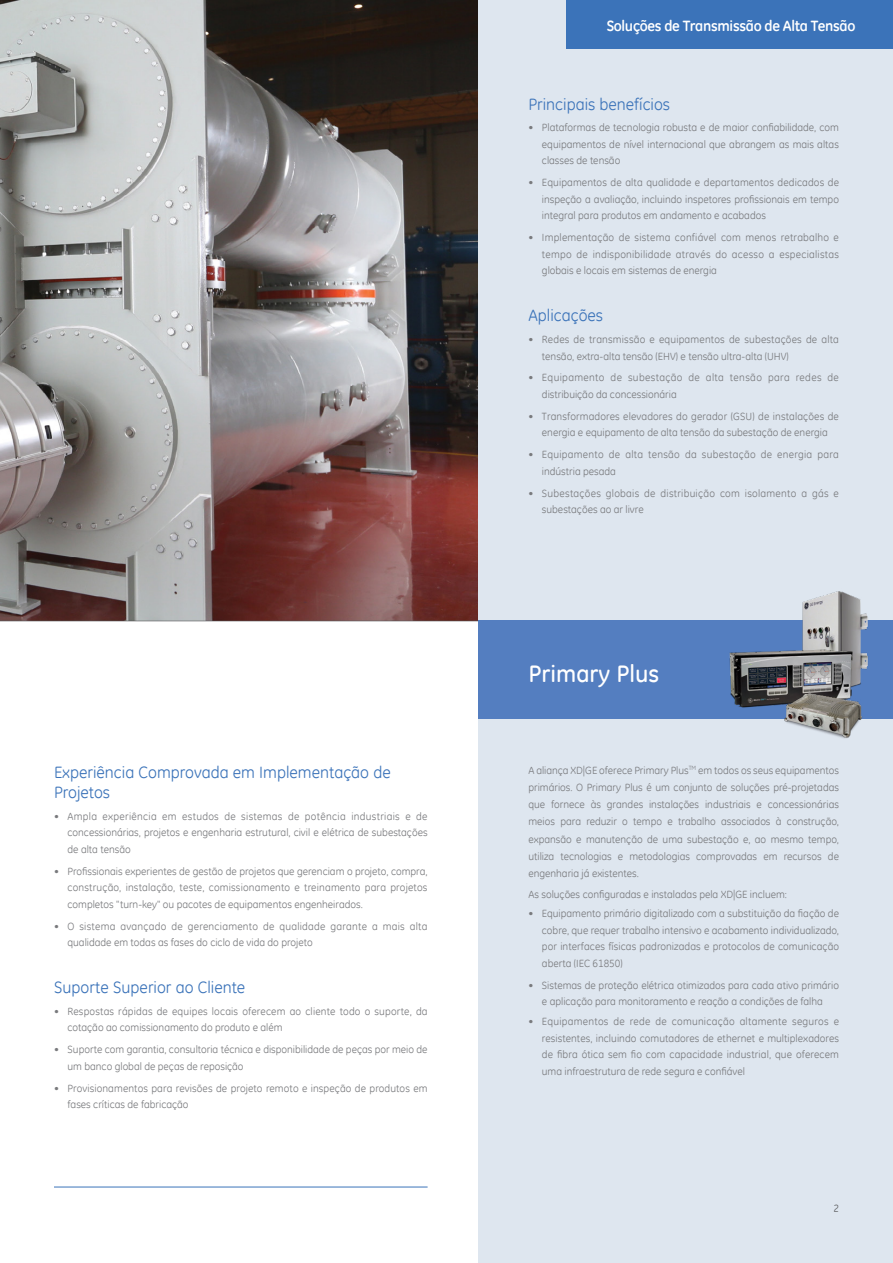
<style>
.page{position:relative;width:893px;height:1263px;background:#fff}
.page>*{position:absolute;margin:0;border:0;box-sizing:border-box;transform-origin:0 0}
.t1{font:500 24px "GE Inspira";color:#fff}
.t2{font:16.5px/19.8px "GE Inspira";color:#3b73b9}
.t3{font:700 15px "GE Inspira";letter-spacing:-.02em;color:#fff}
.t4{font:10.5px/16.5px "GE Inspira";color:#797a7d;text-align:justify}
.t5{font:10.5px/16.5px "GE Inspira";letter-spacing:.025em;color:#797a7d}
.t6{font:10.5px/16.5px "GE Inspira";letter-spacing:.035em;color:#797a7d}
.t7{font:10.5px "GE Inspira";color:#58595b}
</style>
<div class="page">
<svg style="left:0;top:0;width:478px;height:621px;background:#867c7a"></svg>
<div style="left:478px;top:0;width:415px;height:1263px;background:#dee6ef"></div>
<hr style="left:54px;top:1187px;width:374px;height:1px;background:#3b73b9">
<div style="left:478px;top:621px;width:415px;height:98px;background:#547ec0"></div>
<img style="left:788px;top:591px;width:90px;height:94px">
<img style="left:729px;top:649px;width:130px;height:59px">
<img style="left:780px;top:690px;width:82px;height:48px">
<div style="left:566px;top:0;width:327px;height:49px;background:#3b73b9"></div>
<h2 class="t2" style="left:54px;top:762px;width:338px">Experiência Comprovada em Implementação de<br>Projetos</h2>
<p class="t4" style="left:68px;top:808px;width:362px;text-indent:-14px">• Ampla experiência em estudos de sistemas de potência industriais e de concessionárias, projetos e engenharia estrutural, civil e elétrica de subestações de alta tensão</p>
<p class="t4" style="left:68px;top:863px;width:362px;text-indent:-14px">• Profissionais experientes de gestão de projetos que gerenciam o projeto, compra, construção, instalação, teste, comissionamento e treinamento para projetos completos "turn-key" ou pacotes de equipamentos engenheirados.</p>
<p class="t5" style="left:68px;top:918px;width:362px;text-indent:-13px">• O sistema avançado de gerenciamento de qualidade garante a mais alta qualidade em todas as fases do ciclo de vida do projeto</p>
<h2 class="t2" style="left:54px;top:977px;width:193px">Suporte Superior ao Cliente</h2>
<p class="t4" style="left:68px;top:1003px;width:362px;text-indent:-14px">• Respostas rápidas de equipes locais oferecem ao cliente todo o suporte, da cotação ao comissionamento do produto e além</p>
<p class="t4" style="left:68px;top:1041px;width:362px;text-indent:-14px">• Suporte com garantia, consultoria técnica e disponibilidade de peças por meio de um banco global de peças de reposição</p>
<p class="t4" style="left:68px;top:1080px;width:362px;text-indent:-14px">• Provisionamentos para revisões de projeto remoto e inspeção de produtos em fases críticas de fabricação</p>
<h3 class="t3" style="left:607px;top:17px;width:250px">Soluções de Transmissão de Alta Tensão</h3>
<h2 class="t2" style="left:528px;top:94px;width:143px">Principais benefícios</h2>
<p class="t4" style="left:542px;top:119px;width:299px;text-indent:-13px">• Plataformas de tecnologia robusta e de maior confiabilidade, com equipamentos de nível internacional que abrangem as mais altas classes de tensão</p>
<p class="t4" style="left:542px;top:174px;width:299px;text-indent:-14px">• Equipamentos de alta qualidade e departamentos dedicados de inspeção a avaliação, incluindo inspetores profissionais em tempo integral para produtos em andamento e acabados</p>
<p class="t4" style="left:542px;top:229px;width:299px;text-indent:-13px">• Implementação de sistema confiável com menos retrabalho e tempo de indisponibilidade através do acesso a especialistas globais e locais em sistemas de energia</p>
<h2 class="t2" style="left:528px;top:305px;width:76px">Aplicações</h2>
<p class="t4" style="left:542px;top:331px;width:299px;text-indent:-14px">• Redes de transmissão e equipamentos de subestações de alta tensão, extra-alta tensão (EHV) e tensão ultra-alta (UHV)</p>
<p class="t6" style="left:542px;top:369px;width:299px;text-indent:-14px">• Equipamento de subestação de alta tensão para redes de distribuição da concessionária</p>
<p class="t4" style="left:528px;top:408px;width:312px;text-align:center">• Transformadores elevadores do gerador (GSU) de instalações de energia e equipamento de alta tensão da subestação de energia</p>
<p class="t5" style="left:542px;top:446px;width:299px;text-indent:-13px">• Equipamento de alta tensão da subestação de energia para indústria pesada</p>
<p class="t5" style="left:542px;top:484px;width:299px;text-indent:-14px">• Subestações globais de distribuição com isolamento a gás e subestações ao ar livre</p>
<h1 class="t1" style="left:528px;top:659px;width:132px">Primary Plus</h1>
<p class="t4" style="left:528px;top:761px;width:312px;line-height:17.2px">A aliança XD|GE oferece Primary Plus<sup>TM</sup> em todos os seus equipamentos primários. O Primary Plus é um conjunto de soluções pré-projetadas que fornece às grandes instalações industriais e concessionárias meios para reduzir o tempo e trabalho associados à construção, expansão e manutenção de uma subestação e, ao mesmo tempo, utiliza tecnologias e metodologias comprovadas em recursos de engenharia já existentes.</p>
<p class="t4" style="left:528px;top:886px;width:260px">As soluções configuradas e instaladas pela XD|GE incluem:</p>
<p class="t4" style="left:542px;top:905px;width:299px;text-indent:-14px">• Equipamento primário digitalizado com a substituição da fiação de cobre, que requer trabalho intensivo e acabamento individualizado, por interfaces físicas padronizadas e protocolos de comunicação aberta (IEC 61850)</p>
<p class="t4" style="left:528px;top:977px;width:312px;text-align:center">• Sistemas de proteção elétrica otimizados para cada ativo primário e aplicação para monitoramento e reação a condições de falha</p>
<p class="t4" style="left:542px;top:1013px;width:299px;text-indent:-13px">• Equipamentos de rede de comunicação altamente seguros e resistentes, incluindo comutadores de ethernet e multiplexadores de fibra ótica sem fio com capacidade industrial, que oferecem uma infraestrutura de rede segura e confiável</p>
<p class="t7" style="left:833px;top:1201px;width:7px">2</p>
</div>
